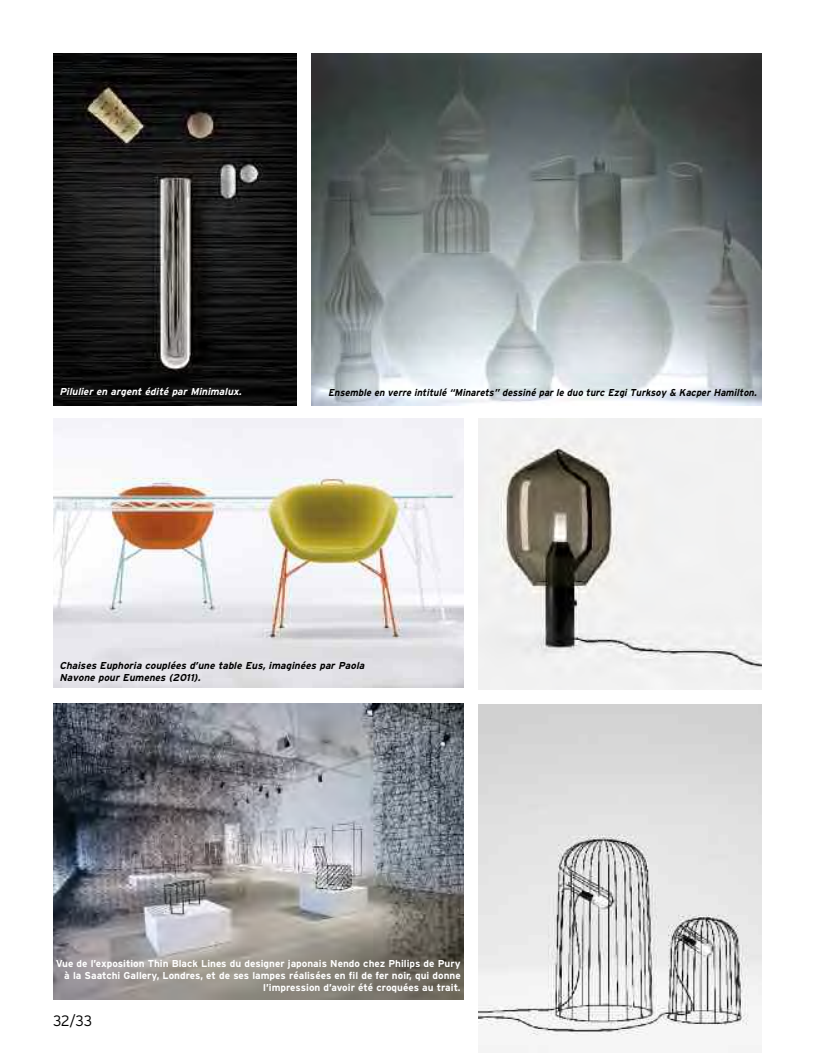
<style>
.page{position:relative;width:815px;height:1053px;background:#fff}
.page>*{position:absolute;margin:0;border:0;box-sizing:border-box;transform-origin:0 0}
.t1{font:300 15px "Interstate";color:#000}
.t2{font:700 10px/12px "Interstate";color:#fff;text-align:right}
.t3{font:italic 700 10px "Interstate";color:#000;scale:.94 1}
.t4{font:italic 700 10px/12px "Interstate";color:#000}
.t5{font:italic 700 10px "Interstate";color:#fff}
</style>
<div class="page">
<img style="left:479px;top:418px;width:283px;height:271px">
<img style="left:53px;top:703px;width:411px;height:296px">
<img style="left:312px;top:53px;width:450px;height:352px">
<img style="left:53px;top:53px;width:244px;height:352px">
<img style="left:53px;top:418px;width:411px;height:269px">
<img style="left:479px;top:704px;width:283px;height:348px">
<p class="t5" style="left:59px;top:386px;width:185px">Pilulier en argent édité par Minimalux.</p>
<p class="t3" style="left:328px;top:387px;width:459px">Ensemble en verre intitulé “Minarets” dessiné par le duo turc Ezg i Turksoy &amp; Kacper Hamilton.</p>
<p class="t4" style="left:59px;top:659px;width:308px">Chaises Euphoria couplées d’une table Eus, imag inées par Paola<br>Navone pour Eumenes (2011).</p>
<p class="t2" style="left:56px;top:957px;width:407px">Vue de l’exposition Thin Black Lines du designer japonais Nendo chez Philips de Pury à la Saatchi Gallery, Londres, et de ses lampes réalisées en fil de fer noir, qui donne l’impression d’avoir été croquées au trait.</p>
<h1 class="t1" style="left:53px;top:1011px;width:40px">32/33</h1>
</div>
